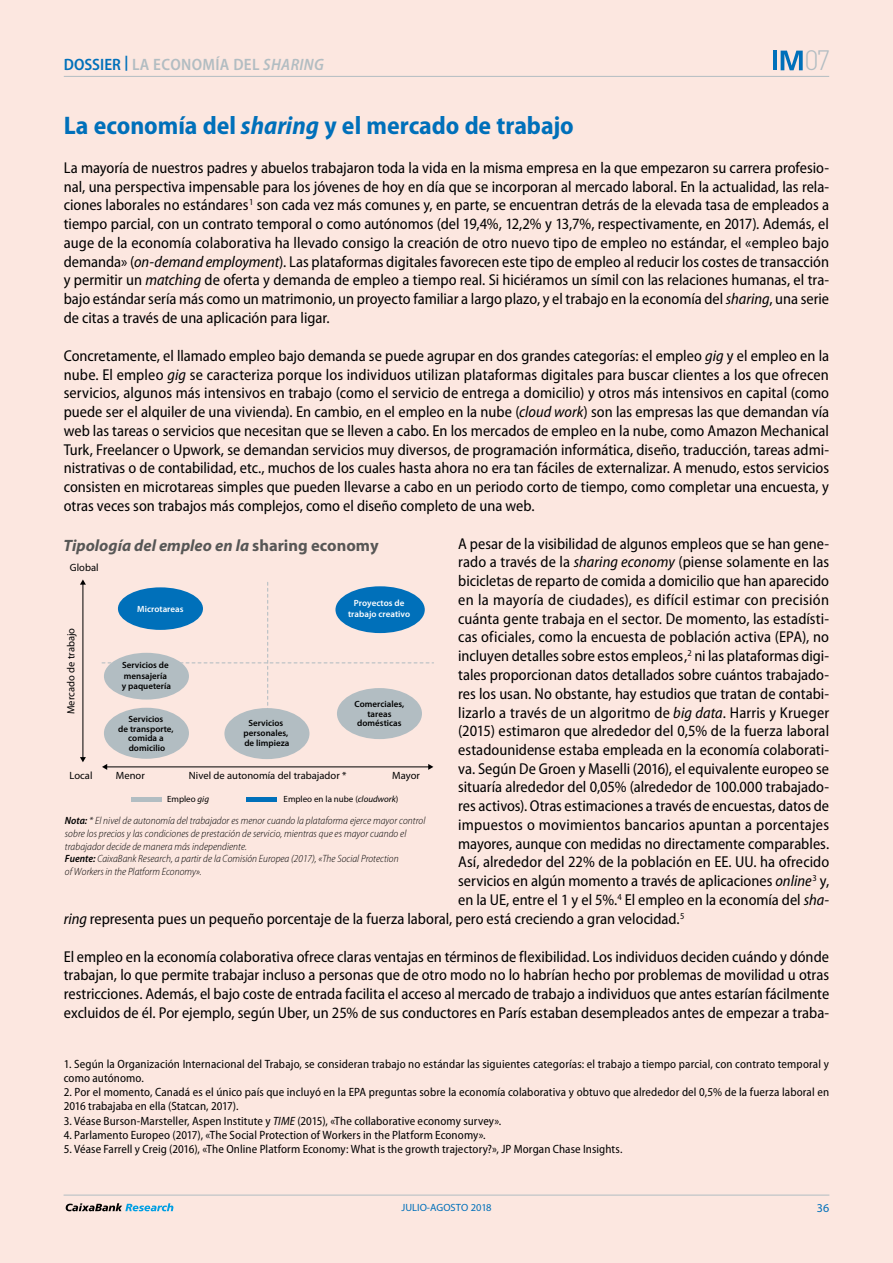
<style>
.page{position:relative;width:893px;height:1263px;background:#fce7e0}
.page>*{position:absolute;margin:0;border:0;box-sizing:border-box;transform-origin:0 0}
.t1{font:300 27.6px "DIN Pro";color:#b2bdc2}
.t2{font:700 semi-condensed 25.5px "Myriad Pro";color:#0070ba}
.t3{font:italic 700 16.5px "Myriad Pro";color:#575756}
.t4{font:600 semi-condensed 16.5px "Myriad Pro";color:#b2bdc2}
.t5{font:italic 600 semi-condensed 16.5px "Myriad Pro";letter-spacing:.02em;color:#b2bdc2}
.t6{font:semi-condensed 15.75px/18.8px "Myriad Pro";color:#000;text-align:justify}
.t7{font:semi-condensed 15.75px "Myriad Pro";letter-spacing:.02em;color:#000}
.t8{font:semi-condensed 12px/14.2px "Myriad Pro";letter-spacing:.01em;color:#000}
.t9{font:12px "Myriad Pro";color:#0070ba}
.t10{font:italic 300 semi-condensed 10.5px/12.6px "Myriad Pro";letter-spacing:.005em;color:#000}
.t11{font:10.5px "Myriad Pro";color:#000}
.t12{font:10.5px "Myriad Pro";color:#0070ba}
.t13{font:600 9px/9.8px "Myriad Pro";letter-spacing:.005em;color:#000;text-align:center}
.t14{font:600 9px/10.5px "Myriad Pro";letter-spacing:.005em;color:#fff;text-align:center}
.t15{font:9px "Myriad Pro";color:#000}
.s1{color:#0070ba}
.s2{font-style:italic}
.s3{font-style:normal}
.s4{font-weight:600}
</style>
<div class="page">
<hr style="left:64px;top:76px;width:765px;height:1px;background:#b2bdc2">
<hr style="left:64px;top:1195px;width:765px;height:1px;background:#b2bdc2">
<svg style="left:66px;top:1203px;width:107px;height:8px"></svg>
<svg style="left:781px;top:51px;width:22px;height:19px"></svg>
<hr style="left:773px;top:51px;width:4px;height:19px;background:#0070ba">
<hr style="left:83px;top:584px;width:1px;height:174px;background:#000">
<svg style="left:80px;top:579px;width:6px;height:6px"></svg>
<svg style="left:80px;top:757px;width:6px;height:5px"></svg>
<hr style="left:106px;top:766px;width:323px;height:1px;background:#000">
<svg style="left:102px;top:764px;width:5px;height:6px"></svg>
<svg style="left:428px;top:764px;width:5px;height:6px"></svg>
<div style="left:102px;top:579px;width:332px;height:176px;background:#fce7e0"></div>
<div style="left:118px;top:587px;width:85px;height:43px;background:#0070ba;border-radius:50%"></div>
<div style="left:335px;top:586px;width:90px;height:47px;background:#0070ba;border-radius:50%"></div>
<div style="left:104px;top:653px;width:85px;height:46px;background:#b2bdc2;border-radius:50%"></div>
<div style="left:104px;top:708px;width:85px;height:51px;background:#b2bdc2;border-radius:50%"></div>
<div style="left:224px;top:708px;width:85px;height:51px;background:#b2bdc2;border-radius:50%"></div>
<div style="left:337px;top:688px;width:85px;height:51px;background:#b2bdc2;border-radius:50%"></div>
<hr style="left:131px;top:797px;width:30px;height:4px;background:#b2bdc2">
<hr style="left:246px;top:797px;width:30px;height:4px;background:#0070ba">
<p class="t4" style="left:64px;top:55px;width:179px"><span class="s1">DOSSIER</span> <sup>|</sup> LA ECONOMÍA DEL</p>
<p class="t5" style="left:263px;top:55px;width:62px">sharing</p>
<h1 class="t1" style="left:804px;top:42px;width:27px">07</h1>
<h2 class="t2" style="left:64px;top:111px;width:512px">La economía del <span class="s2">sharing</span> y el mercado de trabajo</h2>
<p class="t6" style="left:64px;top:159px;width:767px">La mayoría de nuestros padres y abuelos trabajaron toda la vida en la misma empresa en la que empezaron su carrera profesio&shy;nal, una perspectiva impensable para los jóvenes de hoy en día que se incorporan al mercado laboral. En la actualidad, las rela&shy;ciones laborales no estándares<sup>1</sup> son cada vez más comunes y, en parte, se encuentran detrás de la elevada tasa de empleados a tiempo parcial, con un contrato temporal o como autónomos (del 19,4%, 12,2% y 13,7%, respectivamente, en 2017). Además, el auge de la economía colaborativa ha llevado consigo la creación de otro nuevo tipo de empleo no estándar, el «empleo bajo demanda» (<span class="s2">on-demand employment</span>). Las plataformas digitales favorecen este tipo de empleo al reducir los costes de transacción y permitir un <span class="s2">matching</span> de oferta y demanda de empleo a tiempo real. Si hiciéramos un símil con las relaciones humanas, el tra&shy;bajo estándar sería más como un matrimonio, un proyecto familiar a largo plazo, y el trabajo en la economía del <span class="s2">sharing</span>, una serie de citas a través de una aplicación para ligar.</p>
<p class="t6" style="left:64px;top:346px;width:767px">Concretamente, el llamado empleo bajo demanda se puede agrupar en dos grandes categorías: el empleo <span class="s2">gig</span> y el empleo en la nube. El empleo <span class="s2">gig</span> se caracteriza porque los individuos utilizan plataformas digitales para buscar clientes a los que ofrecen servicios, algunos más intensivos en trabajo (como el servicio de entrega a domicilio) y otros más intensivos en capital (como puede ser el alquiler de una vivienda). En cambio, en el empleo en la nube (<span class="s2">cloud work</span>) son las empresas las que demandan vía web las tareas o servicios que necesitan que se lleven a cabo. En los mercados de empleo en la nube, como Amazon Mechanical Turk, Freelancer o Upwork, se demandan servicios muy diversos, de programación informática, diseño, traducción, tareas admi&shy;nistrativas o de contabilidad, etc., muchos de los cuales hasta ahora no era tan fáciles de externalizar. A menudo, estos servicios consisten en microtareas simples que pueden llevarse a cabo en un periodo corto de tiempo, como completar una encuesta, y otras veces son trabajos más complejos, como el diseño completo de una web.</p>
<p class="t6" style="left:458px;top:534px;width:372px">A pesar de la visibilidad de algunos empleos que se han gene-</p>
<p class="t6" style="left:458px;top:553px;width:372px">rado a través de la <span class="s2">sharing economy</span> (piense solamente en las</p>
<p class="t6" style="left:458px;top:572px;width:372px">bicicletas de reparto de comida a domicilio que han aparecido</p>
<p class="t7" style="left:458px;top:591px;width:372px">en la mayoría de ciudades), es difícil estimar con precisión</p>
<p class="t6" style="left:458px;top:609px;width:372px">cuánta gente trabaja en el sector. De momento, las estadísti-</p>
<p class="t6" style="left:458px;top:628px;width:372px">cas oficiales, como la encuesta de población activa (EPA), no</p>
<p class="t6" style="left:458px;top:647px;width:372px">incluyen detalles sobre estos empleos,<sup>2</sup> ni las plataformas digi-</p>
<p class="t6" style="left:458px;top:666px;width:372px">tales proporcionan datos detallados sobre cuántos trabajado-</p>
<p class="t6" style="left:458px;top:684px;width:372px">res los usan. No obstante, hay estudios que tratan de contabi-</p>
<p class="t6" style="left:458px;top:703px;width:372px">lizarlo a través de un algoritmo de <span class="s2">big data</span>. Harris y Krueger</p>
<p class="t6" style="left:458px;top:722px;width:372px">(2015) estimaron que alrededor del 0,5% de la fuerza laboral</p>
<p class="t6" style="left:458px;top:741px;width:372px">estadounidense estaba empleada en la economía colaborati-</p>
<p class="t6" style="left:458px;top:759px;width:372px">va. Según De Groen y Maselli (2016), el equivalente europeo se</p>
<p class="t6" style="left:458px;top:778px;width:372px">situaría alrededor del 0,05% (alrededor de 100.000 trabajado-</p>
<p class="t6" style="left:458px;top:797px;width:372px">res activos). Otras estimaciones a través de encuestas, datos de</p>
<p class="t6" style="left:458px;top:816px;width:372px">impuestos o movimientos bancarios apuntan a porcentajes</p>
<p class="t6" style="left:458px;top:834px;width:373px">mayores, aunque con medidas no directamente comparables.</p>
<p class="t6" style="left:458px;top:853px;width:373px">Así, alrededor del 22% de la población en EE. UU. ha ofrecido</p>
<p class="t6" style="left:458px;top:872px;width:372px">servicios en algún momento a través de aplicaciones <span class="s2">online</span><sup>3</sup> y,</p>
<p class="t6" style="left:458px;top:891px;width:372px">en la UE, entre el 1 y el 5%.<sup>4</sup> El empleo en la economía del <span class="s2">sha-</span></p>
<p class="t6" style="left:64px;top:909px;width:622px"><span class="s2">ring</span> representa pues un pequeño porcentaje de la fuerza laboral, pero está creciendo a gran velocidad.<sup>5</sup></p>
<p class="t6" style="left:64px;top:947px;width:767px">El empleo en la economía colaborativa ofrece claras ventajas en términos de flexibilidad. Los individuos deciden cuándo y dónde trabajan, lo que permite trabajar incluso a personas que de otro modo no lo habrían hecho por problemas de movilidad u otras restricciones. Además, el bajo coste de entrada facilita el acceso al mercado de trabajo a individuos que antes estarían fácilmente excluidos de él. Por ejemplo, según Uber, un 25% de sus conductores en París estaban desempleados antes de empezar a traba-</p>
<p class="t8" style="left:64px;top:1057px;width:767px">1. Según la Organización Internacional del Trabajo, se consideran trabajo no estándar las siguientes categorías: el trabajo a tiempo parcial, con contrato temporal y como autónomo.</p>
<p class="t8" style="left:64px;top:1085px;width:767px">2. Por el momento, Canadá es el único país que incluyó en la EPA preguntas sobre la economía colaborativa y obtuvo que alrededor del 0,5% de la fuerza laboral en<br>2016 trabajaba en ella (Statcan, 2017).</p>
<p class="t8" style="left:64px;top:1114px;width:439px">3. Véase Burson-Marsteller, Aspen Institute y <span class="s2">TIME</span> (2015), «The collaborative economy survey».</p>
<p class="t8" style="left:64px;top:1128px;width:423px">4. Parlamento Europeo (2017), «The Social Protection of Workers in the Platform Economy».</p>
<p class="t8" style="left:64px;top:1142px;width:560px">5. Véase Farrell y Creig (2016), «The Online Platform Economy: What is the growth trajectory?», JP Morgan Chase Insights.</p>
<p class="t3" style="left:63px;top:536px;width:317px">Tipología del empleo en la <span class="s3">sharing economy</span></p>
<p class="t11" style="left:70px;top:561px;width:30px">Global</p>
<p class="t14" style="left:348px;top:598px;width:64px">Proyectos de trabajo creativo</p>
<p class="t14" style="left:137px;top:604px;width:48px">Microtareas</p>
<p class="t11" style="left:65px;top:714px;width:88px;rotate:-90deg">Mercado de trabajo</p>
<p class="t13" style="left:122px;top:660px;width:51px;line-height:10.5px;text-align:left">Servicios de mensajería y paquetería</p>
<p class="t13" style="left:118px;top:714px;width:57px">Servicios<br>de transporte, comida a domicilio</p>
<p class="t13" style="left:244px;top:719px;width:47px">Servicios personales, de limpieza</p>
<p class="t13" style="left:354px;top:699px;width:51px">Comerciales, tareas domésticas</p>
<p class="t11" style="left:69px;top:769px;width:25px">Local</p>
<p class="t11" style="left:116px;top:770px;width:30px">Menor</p>
<p class="t11" style="left:392px;top:770px;width:29px">Mayor</p>
<p class="t11" style="left:189px;top:770px;width:159px">Nivel de autonomía del trabajador *</p>
<p class="t15" style="left:167px;top:794px;width:43px">Empleo <span class="s2">gig</span></p>
<p class="t15" style="left:284px;top:794px;width:116px">Empleo en la nube (<span class="s2">cloudwork</span>)</p>
<p class="t10" style="left:65px;top:815px;width:362px"><span class="s4">Nota:</span> * El nivel de autonomía del trabajador es menor cuando la plataforma ejerce mayor control sobre los precios y las condiciones de prestación de servicio, mientras que es mayor cuando el trabajador decide de manera más independiente.<br><span class="s4">Fuente:</span> CaixaBank Research, a partir de la Comisión Europea (2017), «The Social Protection<br>of Workers in the Platform Economy».</p>
<p class="t12" style="left:402px;top:1202px;width:91px">JULIO-AGOSTO 2018</p>
<p class="t9" style="left:817px;top:1202px;width:14px">36</p>
</div>
